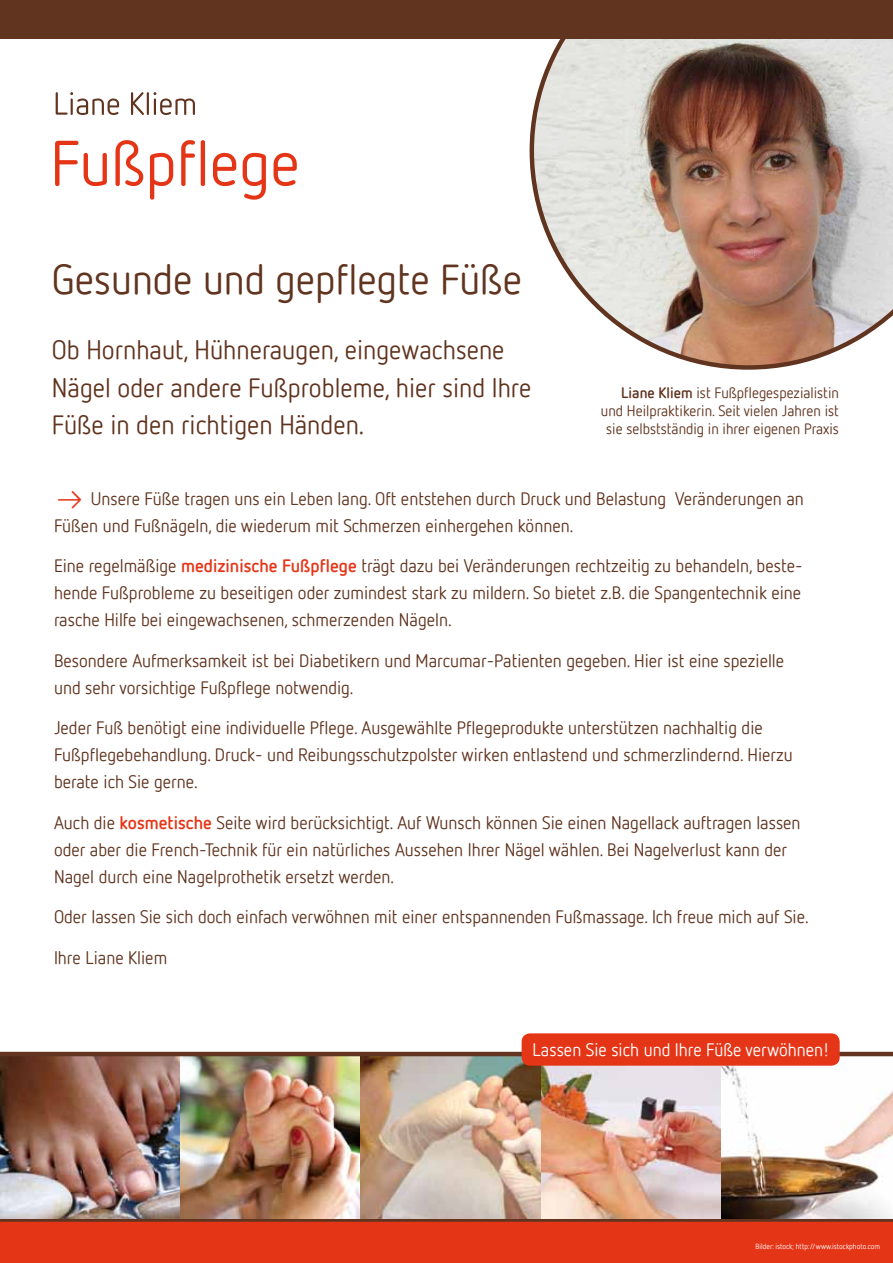
<style>
.page{position:relative;width:893px;height:1263px;background:#fff}
.page>*{position:absolute;margin:0;border:0;box-sizing:border-box;transform-origin:0 0}
.t1{font:41.85px "Netto Offc";color:#60341f}
.t2{font:26.4px/37.5px "Netto Offc";color:#60341f}
.t3{font:18px/27px "Netto Offc";color:#60341f}
.t4{font:18px "Netto Offc";color:#fff}
.t5{font:15px/18px "Netto Offc";color:#60341f;text-align:right}
.t6{font:7.5px "Netto Offc";color:#fff}
.s1{font-weight:700}
.s2{font-size:23.7px;color:#e53517}
.s3{font-weight:700;color:#e53517}
</style>
<div class="page">
<img style="left:530px;top:38px;width:363px;height:332px">
<svg style="left:56px;top:92px;width:139px;height:23px"></svg>
<svg style="left:55px;top:140px;width:242px;height:60px"></svg>
<div style="left:0;top:0;width:893px;height:38px;background:#60341f"></div>
<div style="left:0;top:1221px;width:893px;height:42px;background:#e53517"></div>
<svg style="left:0;top:1218px;width:893px;height:4px;fill:#60341f"></svg>
<img style="left:0;top:1056px;width:893px;height:162px">
<hr style="left:0;top:1052px;width:893px;height:4px;background:#60341f">
<div style="left:522px;top:1033px;width:318px;height:33px;background:#e53517;border-radius:9px"></div>
<h1 class="t1" style="left:52px;top:253px;width:472px">Gesunde und gepflegte Füße</h1>
<h2 class="t2" style="left:52px;top:331px;width:481px">Ob Hornhaut, Hühneraugen, eingewachsene<br>Nägel oder andere Fußprobleme, hier sind Ihre<br>Füße in den richtigen Händen.</h2>
<p class="t5" style="left:601px;top:383px;width:240px"><span class="s1">Liane Kliem</span> ist Fußpflegespezialistin und Heilpraktikerin. Seit vielen Jahren ist sie selbstständig in ihrer eigenen Praxis</p>
<p class="t3" style="left:54px;top:484px;width:751px"><span class="s2">→</span> Unsere Füße tragen uns ein Leben lang. Oft entstehen durch Druck und Belastung Veränderungen an<br>Füßen und Fußnägeln, die wiederum mit Schmerzen einhergehen können.</p>
<p class="t3" style="left:54px;top:552px;width:750px;text-align:justify">Eine regelmäßige <span class="s3">medizinische Fußpflege</span> trägt dazu bei Veränderungen rechtzeitig zu behandeln, beste&shy;hende Fußprobleme zu beseitigen oder zumindest stark zu mildern. So bietet z.B. die Spangentechnik eine rasche Hilfe bei eingewachsenen, schmerzenden Nägeln.</p>
<p class="t3" style="left:54px;top:646px;width:732px">Besondere Aufmerksamkeit ist bei Diabetikern und Marcumar-Patienten gegeben. Hier ist eine spezielle und sehr vorsichtige Fußpflege notwendig.</p>
<p class="t3" style="left:54px;top:714px;width:740px">Jeder Fuß benötigt eine individuelle Pflege. Ausgewählte Pflegeprodukte unterstützen nachhaltig die<br>Fußpflegebehandlung. Druck- und Reibungsschutzpolster wirken entlastend und schmerzlindernd. Hierzu berate ich Sie gerne.</p>
<p class="t3" style="left:54px;top:808px;width:748px">Auch die <span class="s3">kosmetische</span> Seite wird berücksichtigt. Auf Wunsch können Sie einen Nagellack auftragen lassen oder aber die French-Technik für ein natürliches Aussehen Ihrer Nägel wählen. Bei Nagelverlust kann der<br>Nagel durch eine Nagelprothetik ersetzt werden.</p>
<p class="t3" style="left:54px;top:903px;width:756px">Oder lassen Sie sich doch einfach verwöhnen mit einer entspannenden Fußmassage. Ich freue mich auf Sie.</p>
<p class="t3" style="left:54px;top:943px;width:115px">Ihre Liane Kliem</p>
<p class="t4" style="left:533px;top:1038px;width:298px">Lassen Sie sich und Ihre Füße verwöhnen!</p>
<p class="t6" style="left:755px;top:1242px;width:126px">Bilder: istock; http://www.istockphoto.com</p>
</div>
